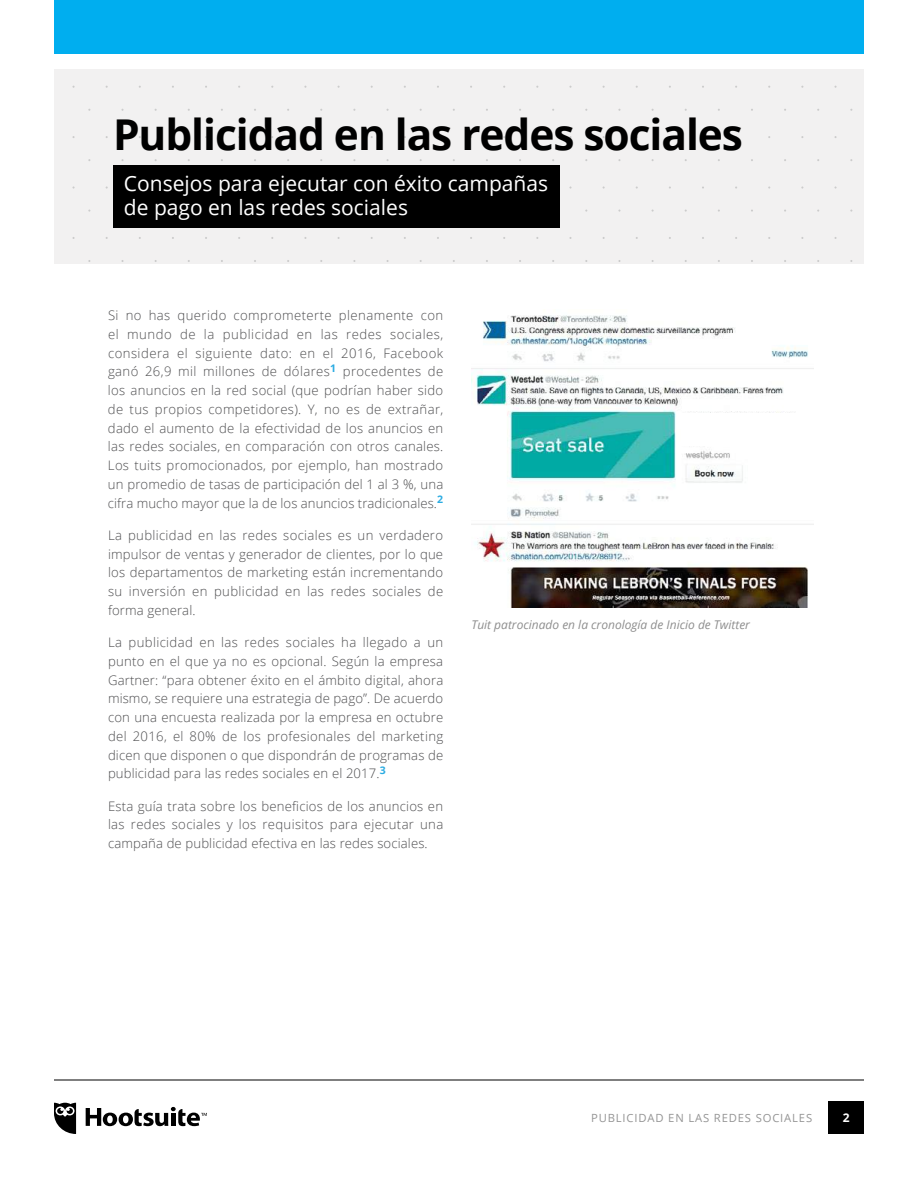
<style>
.page{position:relative;width:918px;height:1188px;background:#fff}
.page>*{position:absolute;margin:0;border:0;box-sizing:border-box;transform-origin:0 0}
.t1{font:700 42.45px "Open Sans";letter-spacing:-.025em;color:#000}
.t2{font:21px/24px "Open Sans";color:#fff}
.t3{font:300 13.2px/18.8px "Open Sans";letter-spacing:.01em;color:#4d4d4f;text-align:justify}
.t4{font:italic 12px "Open Sans";color:#8e8e8e}
.t5{font:700 12px "Open Sans";color:#fff}
.t6{font:11.25px "Open Sans";letter-spacing:.075em;color:#949494}
</style>
<div class="page">
<div style="left:828px;top:1101px;width:36px;height:33px;background:#000"></div>
<hr style="left:54px;top:1080px;width:810px;height:1px;background:#000">
<div style="left:54px;top:69px;width:810px;height:194px;background:#f2f1f1"></div>
<div style="left:54px;top:0;width:810px;height:54px;background:#00aeef"></div>
<svg style="left:86px;top:1107px;width:121px;height:19px"></svg>
<svg style="left:54px;top:1103px;width:22px;height:31px"></svg>
<div style="left:113px;top:165px;width:447px;height:62px;background:#000"></div>
<img style="left:472px;top:315px;width:341px;height:292px">
<div style="left:681px;top:413px;width:119px;height:33px;background:#fff"></div>
<h1 class="t1" style="left:113px;top:105px;width:631px">Publicidad en las redes sociales</h1>
<h2 class="t2" style="left:124px;top:170px;width:426px">Consejos para ejecutar con éxito campañas de pago en las redes sociales</h2>
<p class="t3" style="left:108px;top:305px;width:337px">Si no has querido comprometerte plenamente con el mundo de la publicidad en las redes sociales, considera el siguiente dato: en el 2016, Facebook ganó 26,9 mil millones de dólares<sup>1</sup> procedentes de los anuncios en la red social (que podrían haber sido de tus propios competidores). Y, no es de extrañar, dado el aumento de la efectividad de los anuncios en las redes sociales, en comparación con otros canales.<br>Los tuits promocionados, por ejemplo, han mostrado un promedio de tasas de participación del 1 al 3 %, una cifra mucho mayor que la de los anuncios tradicionales.<sup>2</sup></p>
<p class="t3" style="left:108px;top:525px;width:337px">La publicidad en las redes sociales es un verdadero impulsor de ventas y generador de clientes, por lo que los departamentos de marketing están incrementando su inversión en publicidad en las redes sociales de forma general.</p>
<p class="t3" style="left:108px;top:633px;width:337px">La publicidad en las redes sociales ha llegado a un punto en el que ya no es opcional. Según la empresa Gartner: “para obtener éxito en el ámbito digital, ahora mismo, se requiere una estrategia de pago”. De acuerdo con una encuesta realizada por la empresa en octubre del 2016, el 80% de los profesionales del marketing dicen que disponen o que dispondrán de programas de publicidad para las redes sociales en el 2017.<sup>3</sup></p>
<p class="t3" style="left:108px;top:796px;width:337px">Esta guía trata sobre los beneficios de los anuncios en las redes sociales y los requisitos para ejecutar una campaña de publicidad efectiva en las redes sociales.</p>
<p class="t4" style="left:471px;top:616px;width:280px">Tuit patrocinado en la cronología de Inicio de Twitter</p>
<p class="t6" style="left:591px;top:1110px;width:223px">PUBLICIDAD EN LAS REDES SOCIALES</p>
<p class="t5" style="left:843px;top:1109px;width:8px">2</p>
</div>
